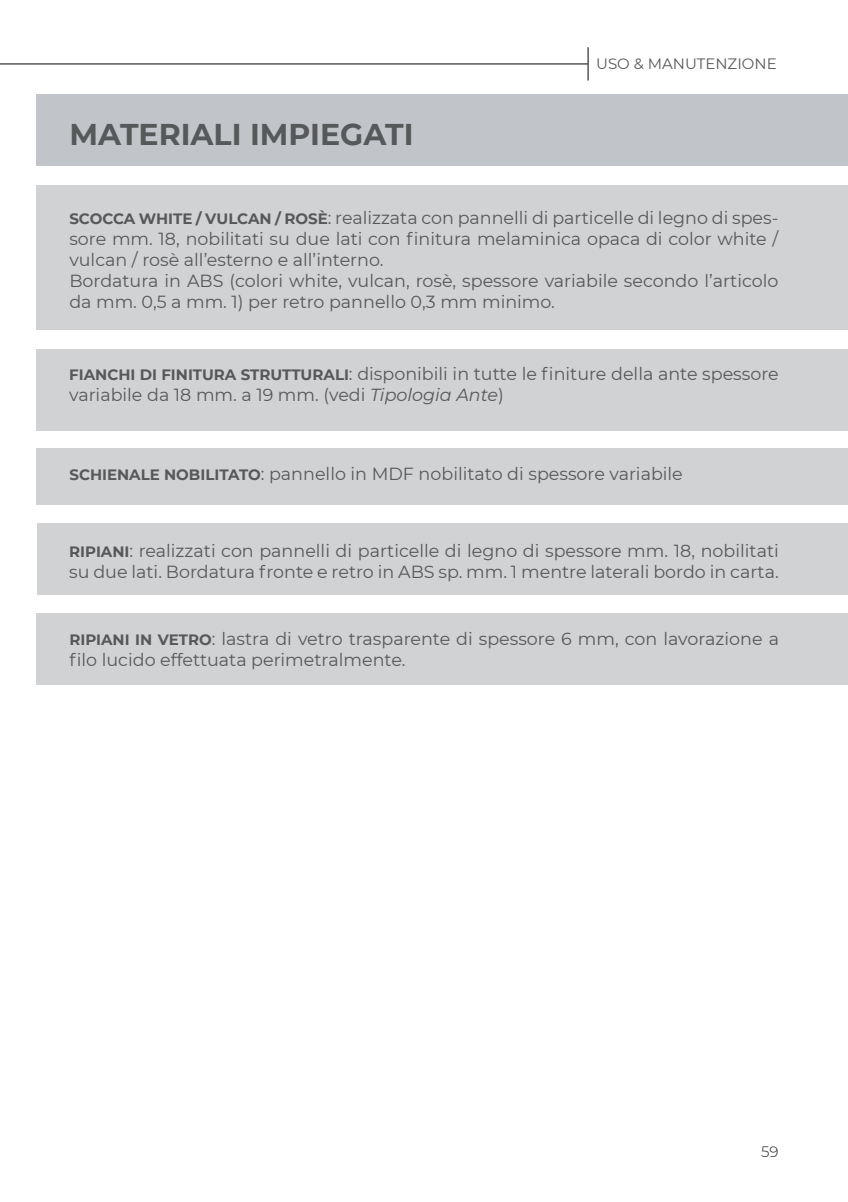
<style>
.page{position:relative;width:848px;height:1202px;background:#fff}
.page>*{position:absolute;margin:0;border:0;box-sizing:border-box;transform-origin:0 0}
.Sottotitolo{font:700 30px "Montserrat";color:#57585a}
.Corpo_testo{font:17.5px/21px "Montserrat";color:#57585a}
.t1{font:15px "Montserrat";color:#57585a}
.t2{font:300 15px "Montserrat";color:#231f20}
.s1{font-weight:700;font-size:15px}
.s2{font-style:italic}
</style>
<div class="page">
<hr style="left:587px;top:47px;width:1px;height:34px;background:#57585a">
<hr style="left:0;top:63px;width:588px;height:2px;background:#57585a">
<div style="left:37px;top:185px;width:810px;height:145px;background:#d1d2d4"></div>
<div style="left:37px;top:94px;width:810px;height:71px;background:#c1c5c9"></div>
<div style="left:37px;top:349px;width:810px;height:82px;background:#d1d2d4"></div>
<div style="left:37px;top:449px;width:810px;height:56px;background:#d1d2d4"></div>
<div style="left:38px;top:523px;width:809px;height:72px;background:#d1d2d4"></div>
<div style="left:37px;top:613px;width:810px;height:71px;background:#d1d2d4"></div>
<p class="Sottotitolo" style="left:69px;top:113px;width:346px">MATERIALI IMPIEGATI</p>
<p class="t1" style="left:596px;top:54px;width:182px">USO &amp; MANUTENZIONE</p>
<p class="Corpo_testo" style="left:69px;top:207px;width:710px;text-align:justify"><span class="s1">SCOCCA WHITE / VULCAN / ROSÈ</span>: realizzata con pannelli di particelle di legno di spes&shy;sore mm. 18, nobilitati su due lati con finitura melaminica opaca di color white / vulcan / rosè all’esterno e all’interno.</p>
<p class="Corpo_testo" style="left:69px;top:270px;width:710px">Bordatura in ABS (colori white, vulcan, rosè, spessore variabile secondo l’articolo da mm. 0,5 a mm. 1) per retro pannello 0,3 mm minimo.</p>
<p class="Corpo_testo" style="left:69px;top:363px;width:711px"><span class="s1">FIANCHI DI FINITURA STRUTTURALI</span>: disponibili in tutte le finiture della ante spessore variabile da 18 mm. a 19 mm. (vedi <span class="s2">Tipologia Ante</span>)</p>
<p class="Corpo_testo" style="left:69px;top:463px;width:615px"><span class="s1">SCHIENALE NOBILITATO</span>: pannello in MDF nobilitato di spessore variabile</p>
<p class="Corpo_testo" style="left:69px;top:539px;width:711px"><span class="s1">RIPIANI</span>: realizzati con pannelli di particelle di legno di spessore mm. 18, nobilitati su due lati. Bordatura fronte e retro in ABS sp. mm. 1 mentre laterali bordo in carta.</p>
<p class="Corpo_testo" style="left:69px;top:627px;width:711px"><span class="s1">RIPIANI IN VETRO</span>: lastra di vetro trasparente di spessore 6 mm, con lavorazione a filo lucido effettuata perimetralmente.</p>
<p class="t2" style="left:761px;top:1142px;width:19px">59</p>
</div>
